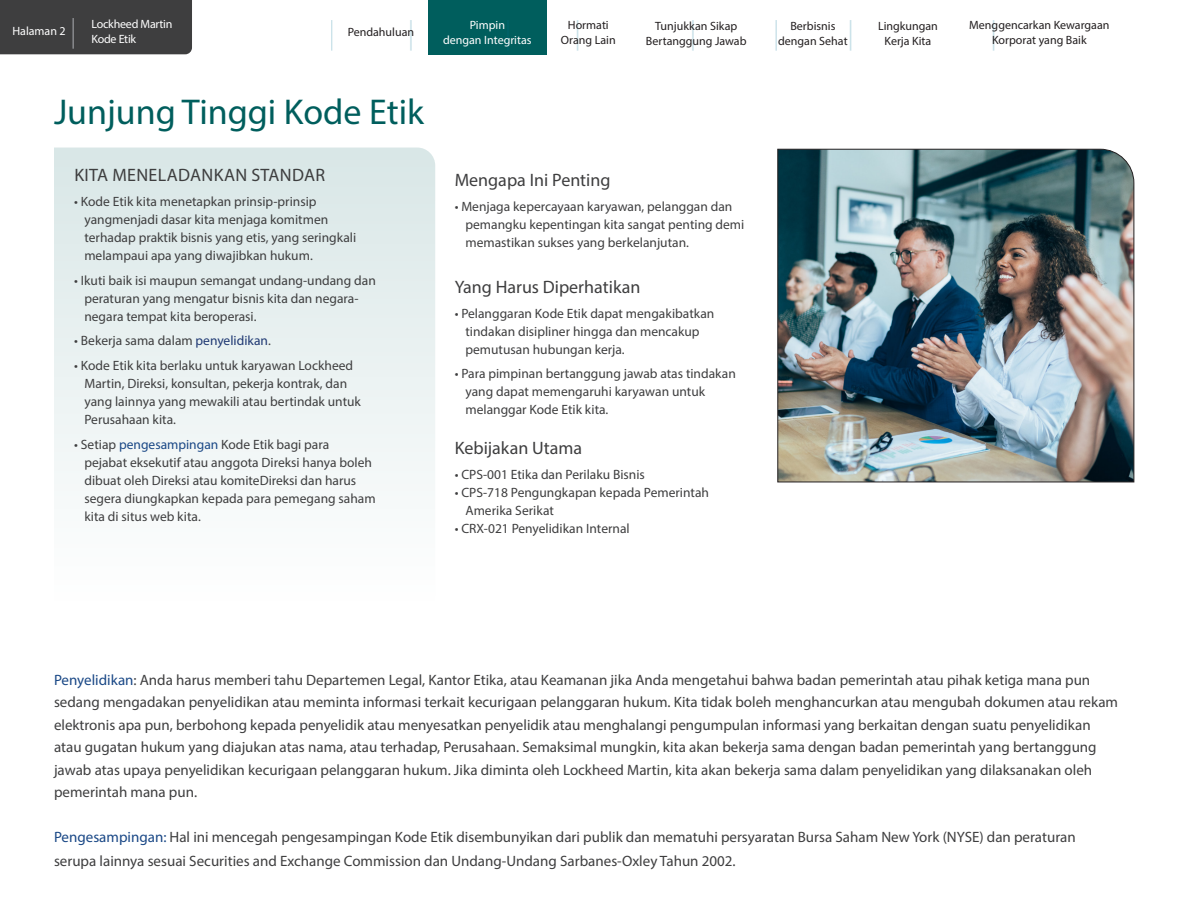
<style>
.page{position:relative;width:1188px;height:918px;background:#fff}
.page>*{position:absolute;margin:0;border:0;box-sizing:border-box;transform-origin:0 0}
._24_pt_headline{font:36px "Myriad Pro";color:#005e5d}
.t1{font:30.6px "Myriad Pro";color:#007396;scale:.71 1}
.t2{font:30.6px "Myriad Pro";color:#8f9194;scale:.71 1}
._11_pt_subhead{font:18px "Myriad Pro";color:#3e3e3f}
._9_pt_body_copy{font:18px "Myriad Pro";letter-spacing:.02em;color:#3e3e3f}
.footnote{font:15px/22.5px "Myriad Pro";color:#3e3e3f}
._9_pt_body_copy-2{font:13.5px/18px "Myriad Pro";color:#3e3e3f}
.t3{font:12px/15px "Myriad Pro";color:#231f20;text-align:center}
.t4{font:12px/15px "Myriad Pro";color:#fff;text-align:center}
.t5{font:12px/15px "Myriad Pro";letter-spacing:-.02em;color:#fff}
.s1{color:#203973}
.s2{color:#1a4886}
</style>
<div class="page">
<svg style="left:54px;top:148px;width:381px;height:336px;fill:#e7efef"></svg>
<img style="left:777px;top:149px;width:357px;height:333px">
<div style="left:428px;top:0;width:118px;height:54px;background:#005e5d"></div>
<div style="left:0;top:0;width:192px;height:54px;background:#3e3e3f"></div>
<p class="t4" style="left:12px;top:23px;width:55px">Halaman 2</p>
<p class="t2" style="left:71px;top:12px;width:9px">|</p>
<p class="t5" style="left:91px;top:16px;width:83px">Lockheed Martin<br>Kode Etik</p>
<h2 class="t1" style="left:330px;top:14px;width:9px">|</h2>
<h2 class="t1" style="left:409px;top:14px;width:9px">|</h2>
<h2 class="t1" style="left:506px;top:14px;width:9px">|</h2>
<h2 class="t1" style="left:575px;top:14px;width:9px">|</h2>
<h2 class="t1" style="left:691px;top:14px;width:9px">|</h2>
<h2 class="t1" style="left:774px;top:14px;width:9px">|</h2>
<h2 class="t1" style="left:848px;top:14px;width:9px">|</h2>
<h2 class="t1" style="left:991px;top:14px;width:9px">|</h2>
<p class="t3" style="left:561px;top:17px;width:56px">Hormati<br>Orang Lain</p>
<p class="t3" style="left:646px;top:18px;width:102px">Tunjukkan Sikap<br>Bertanggung Jawab</p>
<p class="t3" style="left:969px;top:17px;width:142px">Menggencarkan Kewargaan<br>Korporat yang Baik</p>
<p class="t4" style="left:443px;top:17px;width:90px">Pimpin<br>dengan Integritas</p>
<p class="t3" style="left:778px;top:18px;width:71px">Berbisnis dengan Sehat</p>
<p class="t3" style="left:878px;top:18px;width:61px">Lingkungan<br>Kerja Kita</p>
<p class="t3" style="left:348px;top:25px;width:68px">Pendahuluan</p>
<p class="_24_pt_headline" style="left:54px;top:90px;width:372px">Junjung Tinggi Kode Etik</p>
<p class="_9_pt_body_copy" style="left:74px;top:164px;width:252px">KITA MENELADANKAN STANDAR</p>
<p class="_9_pt_body_copy-2" style="left:84px;top:192px;width:273px;text-indent:-10px">• Kode Etik kita menetapkan prinsip-prinsip yangmenjadi dasar kita menjaga komitmen terhadap praktik bisnis yang etis, yang seringkali melampaui apa yang diwajibkan hukum.</p>
<p class="_9_pt_body_copy-2" style="left:84px;top:271px;width:293px;text-indent:-10px">• Ikuti baik isi maupun semangat undang-undang dan peraturan yang mengatur bisnis kita dan negara&shy;negara tempat kita beroperasi.</p>
<p class="_9_pt_body_copy-2" style="left:74px;top:332px;width:198px">• Bekerja sama dalam <span class="s1">penyelidikan</span>.</p>
<p class="_9_pt_body_copy-2" style="left:84px;top:357px;width:278px;text-indent:-10px">• Kode Etik kita berlaku untuk karyawan Lockheed Martin, Direksi, konsultan, pekerja kontrak, dan yang lainnya yang mewakili atau bertindak untuk Perusahaan kita.</p>
<p class="_9_pt_body_copy-2" style="left:84px;top:435px;width:293px;text-indent:-10px">• Setiap <span class="s2">pengesampingan</span> Kode Etik bagi para<br>pejabat eksekutif atau anggota Direksi hanya boleh dibuat oleh Direksi atau komiteDireksi dan harus segera diungkapkan kepada para pemegang saham kita di situs web kita.</p>
<p class="_11_pt_subhead" style="left:455px;top:169px;width:157px">Mengapa Ini Penting</p>
<p class="_9_pt_body_copy-2" style="left:465px;top:197px;width:280px;text-indent:-11px">• Menjaga kepercayaan karyawan, pelanggan dan pemangku kepentingan kita sangat penting demi memastikan sukses yang berkelanjutan.</p>
<p class="_11_pt_subhead" style="left:455px;top:276px;width:187px">Yang Harus Diperhatikan</p>
<p class="_9_pt_body_copy-2" style="left:465px;top:304px;width:250px;text-indent:-11px">• Pelanggaran Kode Etik dapat mengakibatkan tindakan disipliner hingga dan mencakup pemutusan hubungan kerja.</p>
<p class="_9_pt_body_copy-2" style="left:465px;top:365px;width:272px;text-indent:-11px">• Para pimpinan bertanggung jawab atas tindakan yang dapat memengaruhi karyawan untuk melanggar Kode Etik kita.</p>
<p class="_11_pt_subhead" style="left:455px;top:437px;width:129px">Kebijakan Utama</p>
<p class="_9_pt_body_copy-2" style="left:455px;top:465px;width:192px">• CPS-001 Etika dan Perilaku Bisnis</p>
<p class="_9_pt_body_copy-2" style="left:465px;top:483px;width:245px;text-indent:-11px">• CPS-718 Pengungkapan kepada Pemerintah<br>Amerika Serikat</p>
<p class="_9_pt_body_copy-2" style="left:455px;top:519px;width:177px">• CRX-021 Penyelidikan Internal</p>
<p class="footnote" style="left:54px;top:668px;width:1066px"><span class="s2">Penyelidikan</span>: Anda harus memberi tahu Departemen Legal, Kantor Etika, atau Keamanan jika Anda mengetahui bahwa badan pemerintah atau pihak ketiga mana pun sedang mengadakan penyelidikan atau meminta informasi terkait kecurigaan pelanggaran hukum. Kita tidak boleh menghancurkan atau mengubah dokumen atau rekam elektronis apa pun, berbohong kepada penyelidik atau menyesatkan penyelidik atau menghalangi pengumpulan informasi yang berkaitan dengan suatu penyelidikan atau gugatan hukum yang diajukan atas nama, atau terhadap, Perusahaan. Semaksimal mungkin, kita akan bekerja sama dengan badan pemerintah yang bertanggung jawab atas upaya penyelidikan kecurigaan pelanggaran hukum. Jika diminta oleh Lockheed Martin, kita akan bekerja sama dalam penyelidikan yang dilaksanakan oleh pemerintah mana pun.</p>
<p class="footnote" style="left:54px;top:825px;width:1023px;line-height:24px"><span class="s2">Pengesampingan:</span> Hal ini mencegah pengesampingan Kode Etik disembunyikan dari publik dan mematuhi persyaratan Bursa Saham New York (NYSE) dan peraturan serupa lainnya sesuai Securities and Exchange Commission dan Undang-Undang Sarbanes-Oxley Tahun 2002.</p>
</div>
